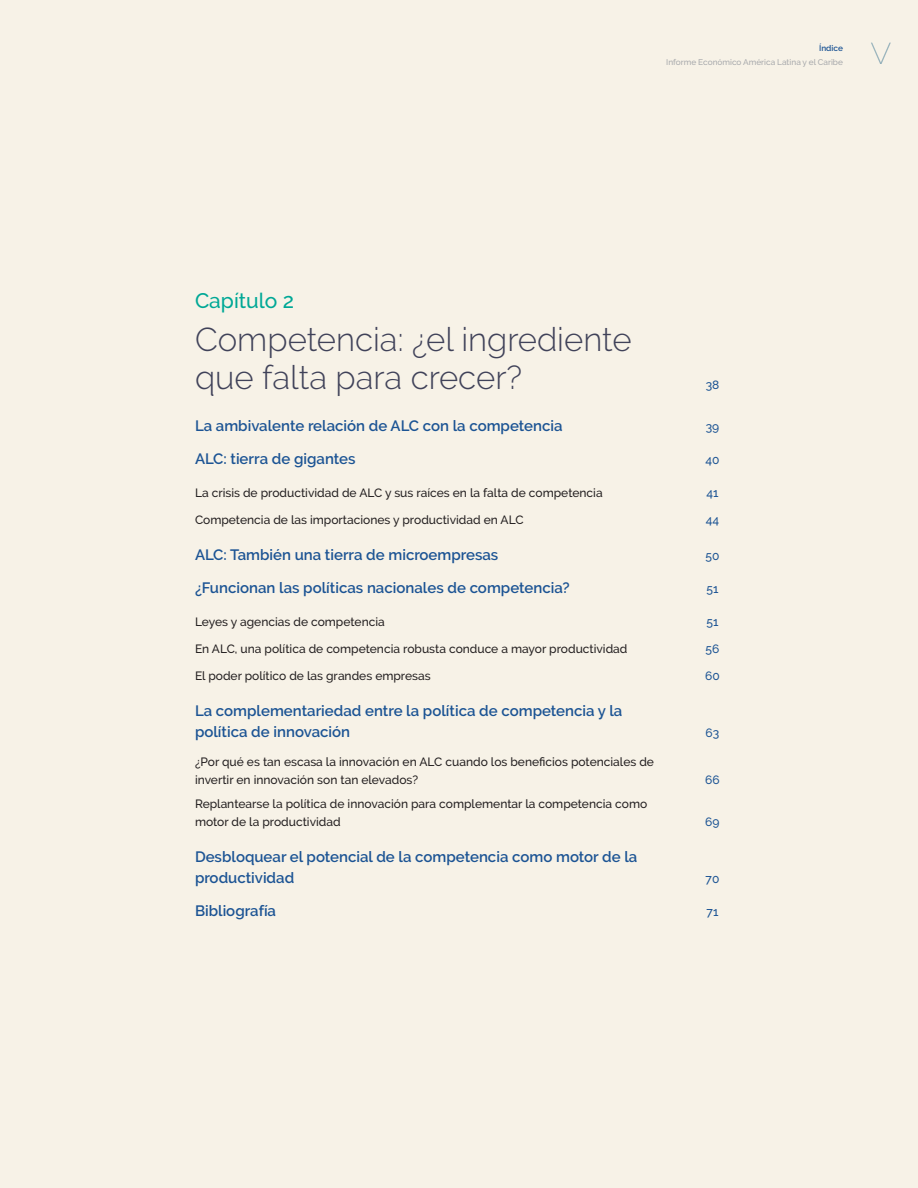
<style>
.page{position:relative;width:918px;height:1188px;background:#f7f2e7}
.page>*{position:absolute;margin:0;border:0;box-sizing:border-box;transform-origin:0 0}
.t1{font:300 33px/37.5px "Raleway";color:#404259}
.t2{font:100 30px "Raleway";color:#85a6b3}
.t3{font:500 21px "Raleway";color:#00a896}
.t4{font:600 15px/21px "Raleway";color:#1c5494}
.t5{font:500 12px/18px "Raleway";color:#231f20}
.t6{font:500 12px "Raleway";color:#1c5494}
.t7{font:500 8.25px "Raleway";color:#a7a9ac}
.t8{font:600 8.25px "Raleway";color:#1c5494}
</style>
<div class="page">
<p class="t8" style="left:819px;top:43px;width:25px">Índice</p>
<p class="t7" style="left:666px;top:57px;width:178px">Informe Económico América Latina y el Caribe</p>
<h2 class="t2" style="left:871px;top:36px;width:22px">V</h2>
<p class="t3" style="left:195px;top:288px;width:101px">Capítulo 2</p>
<p class="t1" style="left:195px;top:321px;width:438px">Competencia: ¿el ingrediente que falta para crecer?</p>
<p class="t6" style="left:706px;top:378px;width:15px">38</p>
<p class="t4" style="left:195px;top:415px;width:369px">La ambivalente relación de ALC con la competencia</p>
<p class="t6" style="left:706px;top:420px;width:15px">39</p>
<p class="t4" style="left:195px;top:448px;width:162px">ALC: tierra de gigantes</p>
<p class="t6" style="left:705px;top:453px;width:16px">40</p>
<p class="t5" style="left:195px;top:484px;width:409px">La crisis de productividad de ALC y sus raíces en la falta de competencia</p>
<p class="t6" style="left:706px;top:486px;width:14px">41</p>
<p class="t5" style="left:195px;top:511px;width:330px">Competencia de las importaciones y productividad en ALC</p>
<p class="t6" style="left:706px;top:513px;width:15px">44</p>
<p class="t4" style="left:195px;top:544px;width:305px">ALC: También una tierra de microempresas</p>
<p class="t6" style="left:706px;top:549px;width:15px">50</p>
<p class="t4" style="left:195px;top:577px;width:376px">¿Funcionan las políticas nacionales de competencia?</p>
<p class="t6" style="left:707px;top:582px;width:13px">51</p>
<p class="t5" style="left:195px;top:613px;width:191px">Leyes y agencias de competencia</p>
<p class="t6" style="left:707px;top:615px;width:13px">51</p>
<p class="t5" style="left:195px;top:640px;width:434px">En ALC, una política de competencia robusta conduce a mayor productividad</p>
<p class="t6" style="left:706px;top:642px;width:15px">56</p>
<p class="t5" style="left:195px;top:667px;width:237px">El poder político de las grandes empresas</p>
<p class="t6" style="left:705px;top:669px;width:16px">60</p>
<p class="t4" style="left:195px;top:700px;width:429px">La complementariedad entre la política de competencia y la política de innovación</p>
<p class="t6" style="left:706px;top:726px;width:15px">63</p>
<p class="t5" style="left:195px;top:753px;width:461px">¿Por qué es tan escasa la innovación en ALC cuando los beneficios potenciales de invertir en innovación son tan elevados?</p>
<p class="t5" style="left:195px;top:794px;width:454px">Replantearse la política de innovación para complementar la competencia como motor de la productividad</p>
<p class="t4" style="left:195px;top:846px;width:444px">Desbloquear el potencial de la competencia como motor de la productividad</p>
<p class="t6" style="left:705px;top:773px;width:16px">66</p>
<p class="t6" style="left:705px;top:814px;width:16px">69</p>
<p class="t6" style="left:706px;top:871px;width:15px">70</p>
<p class="t4" style="left:195px;top:900px;width:83px">Bibliografía</p>
<p class="t6" style="left:707px;top:904px;width:13px">71</p>
</div>
